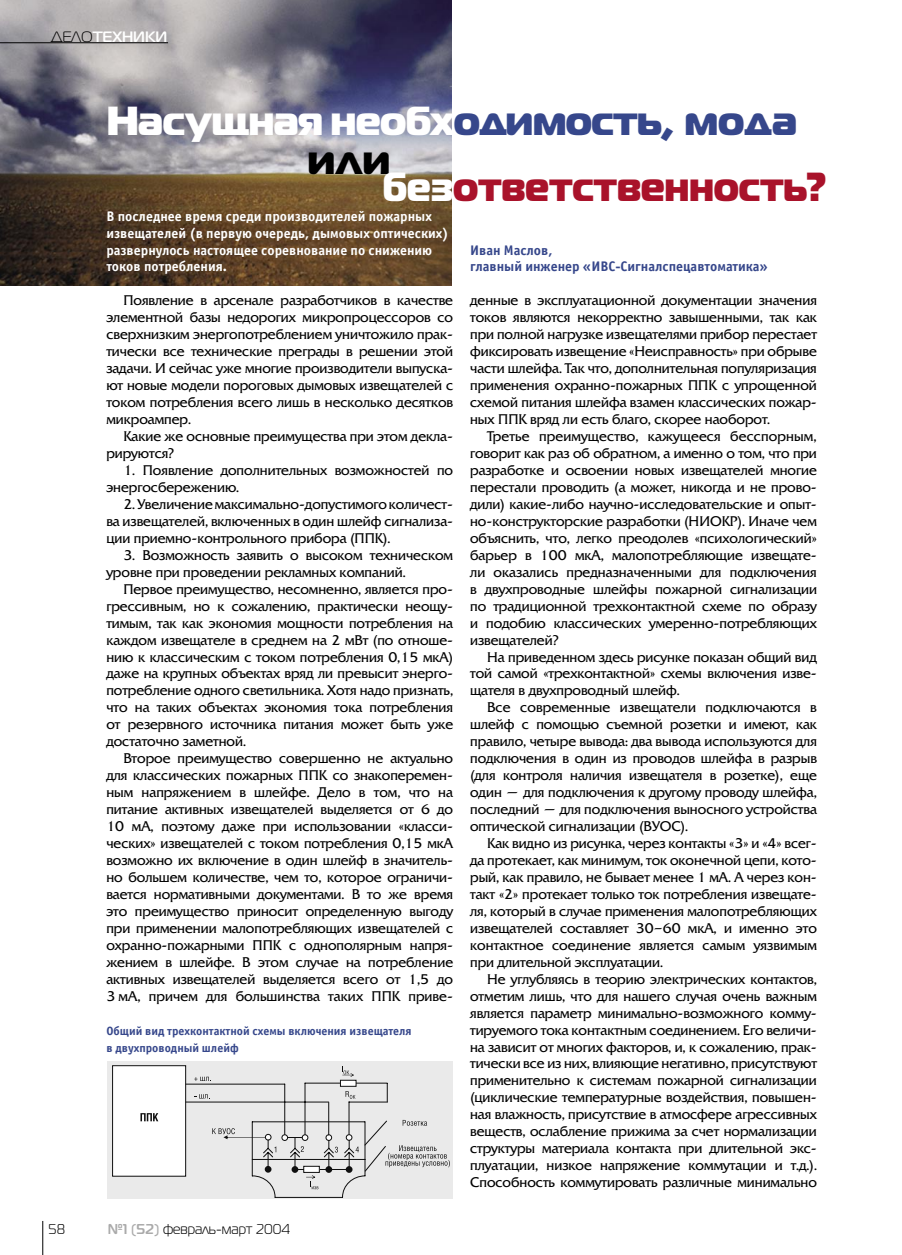
<style>
.page{position:relative;width:902px;height:1255px;background:#fff}
.page>*{position:absolute;margin:0;border:0;box-sizing:border-box;transform-origin:0 0}
.t1{font:40.5px/38.8px "Magistral Black C";letter-spacing:-.005em;color:#fff}
.t2{font:40.5px "Magistral Black C";color:#a9122a;scale:.96 1}
.t3{font:700 15px "Magistral C";color:#fff}
.t4{font:14.25px "Magistral C";color:#000}
.t5{font:13.95px/17px "Friz Quadrata C";color:#000;text-align:justify}
.t6{font:700 13.95px/17px "Officina Sans C";color:#fff}
.t7{font:700 13.95px/17px "Officina Sans C";color:#36478b}
.t8{font:700 12px/17px "Officina Sans C";color:#36478b}
.s1{font-weight:400;color:#000}
.s2{color:#36478b}
.s3{color:#000}
.s4{color:#fff}
.s5{font-weight:700;color:#aaa}
</style>
<div class="page">
<hr style="left:42px;top:1220px;width:1px;height:34px;background:#000">
<img style="left:0;top:0;width:451px;height:285px">
<div style="left:107px;top:1061px;width:345px;height:137px;background:#eaeaea"></div>
<div style="left:113px;top:1065px;width:73px;height:111px;background:#fff"></div>
<div style="left:112px;top:1065px;width:74px;height:111px;border:1px solid #0f0f0f"></div>
<svg style="left:140px;top:1113px;width:18px;height:8px"></svg>
<hr style="left:284px;top:1084px;width:1px;height:56px;background:#0f0f0f">
<hr style="left:186px;top:1083px;width:99px;height:1px;background:#0f0f0f">
<hr style="left:186px;top:1101px;width:143px;height:1px;background:#0f0f0f">
<hr style="left:305px;top:1083px;width:1px;height:56px;background:#0f0f0f">
<hr style="left:305px;top:1082px;width:82px;height:1px;background:#0f0f0f">
<svg style="left:387px;top:1083px;width:1px;height:18px"></svg>
<div style="left:340px;top:1080px;width:16px;height:6px;background:#fff"></div>
<div style="left:340px;top:1079px;width:16px;height:7px;border:1px solid #0f0f0f"></div>
<svg style="left:212px;top:1119px;width:238px;height:78px"></svg>
<hr style="left:328px;top:1102px;width:1px;height:32px;background:#0f0f0f">
<hr style="left:349px;top:1101px;width:1px;height:33px;background:#0f0f0f">
<hr style="left:349px;top:1101px;width:38px;height:1px;background:#0f0f0f">
<svg style="left:345px;top:1091px;width:10px;height:7px"></svg>
<svg style="left:342px;top:1066px;width:12px;height:10px"></svg>
<svg style="left:194px;top:1076px;width:17px;height:5px"></svg>
<svg style="left:194px;top:1094px;width:14px;height:4px"></svg>
<hr style="left:0;top:42px;width:168px;height:1px;background:#000">
<p class="t3" style="left:51px;top:28px;width:118px"><span class="s1">ДЕЛО</span>ТЕХНИКИ</p>
<h1 class="t1" style="left:308px;top:99px;width:491px;text-indent:-201px">Насущная необх<span class="s2">одимость, мода </span><span class="s3">или</span></h1>
<h1 class="t2" style="left:383px;top:160px;width:463px"><span class="s4">без</span>ответственность?</h1>
<p class="t6" style="left:106px;top:208px;width:343px">В последнее время среди производителей пожарных извещателей (в первую очередь, дымовых оптических) развернулось настоящее соревнование по снижению токов потребления.</p>
<p class="t7" style="left:470px;top:241px;width:299px">Иван Маслов,<br>главный инженер «ИВС-Сигналспецавтоматика»</p>
<p class="t5" style="left:106px;top:292px;width:348px;text-indent:17px">Появление в арсенале разработчиков в качестве элементной базы недорогих микропроцессоров со сверхнизким энергопотреблением уничтожило прак&shy;тически все технические преграды в решении этой задачи. И сейчас уже многие производители выпуска&shy;ют новые модели пороговых дымовых извещателей с током потребления всего лишь в несколько десятков микроампер.</p>
<p class="t5" style="left:106px;top:428px;width:348px;text-indent:17px">Какие же основные преимущества при этом декла&shy;рируются?</p>
<p class="t5" style="left:106px;top:462px;width:348px;text-indent:17px">1. Появление дополнительных возможностей по энергосбережению.</p>
<p class="t5" style="left:106px;top:496px;width:348px;text-indent:17px">2. Увеличение максимально-допустимого количест&shy;ва извещателей, включенных в один шлейф сигнализа&shy;ции приемно-контрольного прибора (ППК).</p>
<p class="t5" style="left:106px;top:546px;width:348px;text-indent:17px">3. Возможность заявить о высоком техническом уровне при проведении рекламных компаний.</p>
<p class="t5" style="left:106px;top:580px;width:348px;text-indent:17px">Первое преимущество, несомненно, является про&shy;грессивным, но к сожалению, практически неощу&shy;тимым, так как экономия мощности потребления на каждом извещателе в среднем на 2 мВт (по отноше&shy;нию к классическим с током потребления 0,15 мкА) даже на крупных объектах вряд ли превысит энерго&shy;потребление одного светильника. Хотя надо признать, что на таких объектах экономия тока потребления от резервного источника питания может быть уже достаточно заметной.</p>
<p class="t5" style="left:106px;top:750px;width:348px;text-indent:17px">Второе преимущество совершенно не актуально для классических пожарных ППК со знакоперемен&shy;ным напряжением в шлейфе. Дело в том, что на питание активных извещателей выделяется от 6 до 10 мА, поэтому даже при использовании «класси&shy;ческих» извещателей с током потребления 0,15 мкА возможно их включение в один шлейф в значитель&shy;но большем количестве, чем то, которое ограничи&shy;вается нормативными документами. В то же время это преимущество приносит определенную выгоду при применении малопотребляющих извещателей с охранно-пожарными ППК с однополярным напря&shy;жением в шлейфе. В этом случае на потребление активных извещателей выделяется всего от 1,5 до 3 мА, причем для большинства таких ППК приве-</p>
<p class="t8" style="left:106px;top:1022px;width:307px">Общий вид трехконтактной схемы включения извещателя в двухпроводный шлейф</p>
<p class="t4" style="left:48px;top:1221px;width:18px">58</p>
<p class="t4" style="left:108px;top:1221px;width:184px"><span class="s5">№1 (52)</span> февраль-март 2004</p>
<p class="t5" style="left:470px;top:292px;width:348px">денные в эксплуатационной документации значения токов являются некорректно завышенными, так как при полной нагрузке извещателями прибор перестает фиксировать извещение «Неисправность» при обрыве части шлейфа. Так что, дополнительная популяризация применения охранно-пожарных ППК с упрощенной схемой питания шлейфа взамен классических пожар&shy;ных ППК вряд ли есть благо, скорее наоборот.</p>
<p class="t5" style="left:470px;top:428px;width:348px;text-indent:17px">Третье преимущество, кажущееся бесспорным, говорит как раз об обратном, а именно о том, что при разработке и освоении новых извещателей многие перестали проводить (а может, никогда и не прово&shy;дили) какие-либо научно-исследовательские и опыт&shy;но-конструкторские разработки (НИОКР). Иначе чем объяснить, что, легко преодолев «психологический» барьер в 100 мкА, малопотребляющие извещате&shy;ли оказались предназначенными для подключения в двухпроводные шлейфы пожарной сигнализации по традиционной трехконтактной схеме по образу и подобию классических умеренно-потребляющих извещателей?</p>
<p class="t5" style="left:470px;top:648px;width:348px;text-indent:17px">На приведенном здесь рисунке показан общий вид той самой «трехконтактной» схемы включения изве&shy;щателя в двухпроводный шлейф.</p>
<p class="t5" style="left:470px;top:699px;width:348px;text-indent:17px">Все современные извещатели подключаются в шлейф с помощью съемной розетки и имеют, как правило, четыре вывода: два вывода используются для подключения в один из проводов шлейфа в разрыв (для контроля наличия извещателя в розетке), еще один — для подключения к другому проводу шлейфа, последний — для подключения выносного устройства оптической сигнализации (ВУОС).</p>
<p class="t5" style="left:470px;top:835px;width:348px;text-indent:17px">Как видно из рисунка, через контакты «3» и «4» всег&shy;да протекает, как минимум, ток оконечной цепи, кото&shy;рый, как правило, не бывает менее 1 мА. А через кон&shy;такт «2» протекает только ток потребления извещате&shy;ля, который в случае применения малопотребляющих извещателей составляет 30–60 мкА, и именно это контактное соединение является самым уязвимым при длительной эксплуатации.</p>
<p class="t5" style="left:470px;top:970px;width:348px;text-indent:17px">Не углубляясь в теорию электрических контактов, отметим лишь, что для нашего случая очень важным является параметр минимально-возможного комму&shy;тируемого тока контактным соединением. Его величи&shy;на зависит от многих факторов, и, к сожалению, прак&shy;тически все из них, влияющие негативно, присутствуют применительно к системам пожарной сигнализации (циклические температурные воздействия, повышен&shy;ная влажность, присутствие в атмосфере агрессивных веществ, ослабление прижима за счет нормализации структуры материала контакта при длительной экс&shy;плуатации, низкое напряжение коммутации и т.д.).<br>Способность коммутировать различные минимально</p>
</div>
